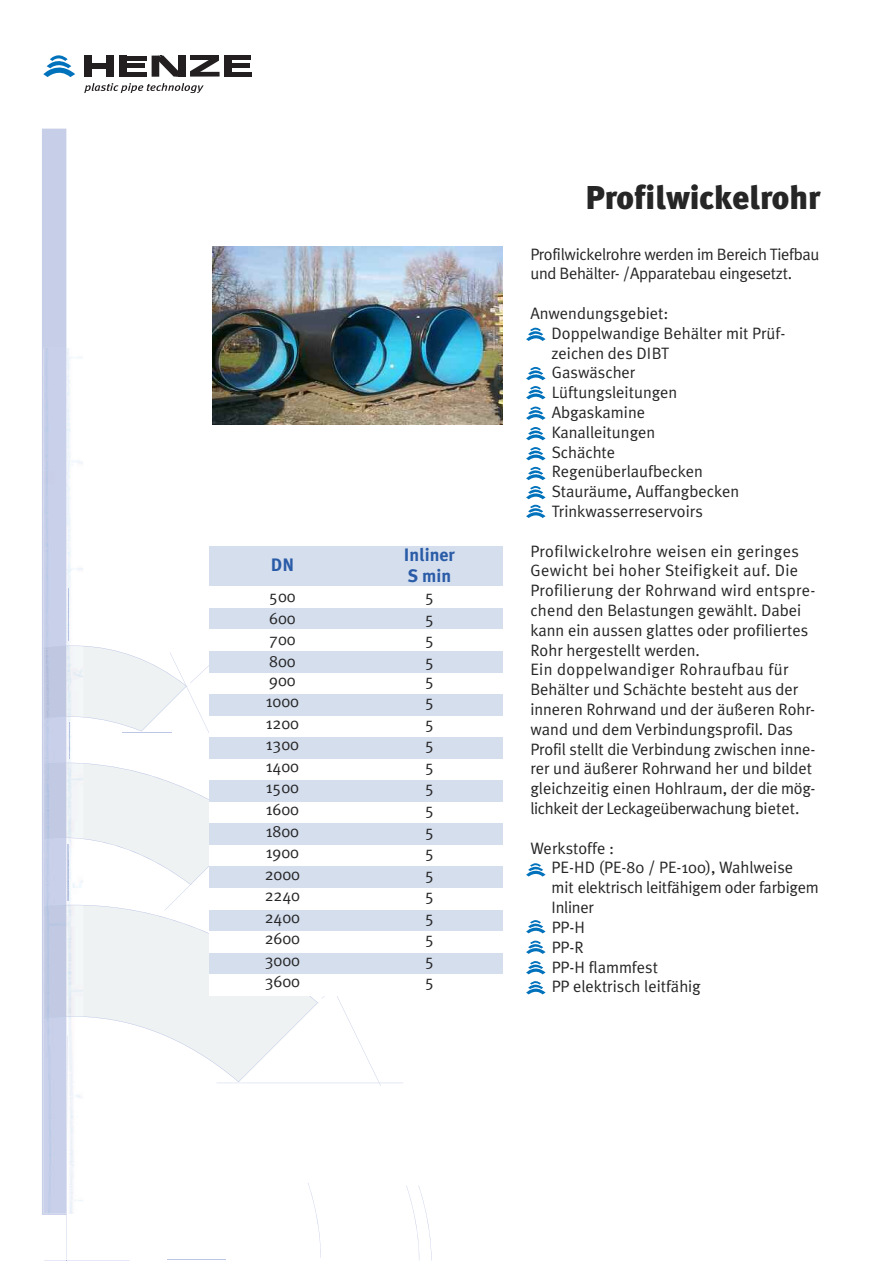
<style>
.page{position:relative;width:893px;height:1263px;background:#fff}
.page>*{position:absolute;margin:0;border:0;box-sizing:border-box;transform-origin:0 0}
.t1{font:900 33px "Meta Plus";color:#272627}
.t2{font:700 18px/21.6px "Meta Plus";color:#295ba7}
.t3{font:16.5px/19.8px "Meta Plus Normal";color:#272627}
.t4{font:16.5px/19.8px "Meta Plus Normal";letter-spacing:-.02em;color:#272627}
</style>
<div class="page">
<svg style="left:83px;top:646px;width:126px;height:85px"></svg>
<svg style="left:83px;top:763px;width:320px;height:321px"></svg>
<hr style="left:122px;top:732px;width:49px;height:1px;background:#bdc6e4">
<hr style="left:66px;top:1213px;width:1px;height:31px;background:#bdc6e4">
<hr style="left:67px;top:1260px;width:62px;height:1px;background:#bdc6e4">
<svg style="left:44px;top:1244px;width:23px;height:17px"></svg>
<hr style="left:168px;top:1260px;width:58px;height:1px;background:#bdc6e4">
<svg style="left:308px;top:1183px;width:13px;height:75px"></svg>
<img style="left:66px;top:348px;width:17px;height:865px">
<img style="left:66px;top:646px;width:17px;height:72px">
<img style="left:66px;top:763px;width:17px;height:76px">
<img style="left:66px;top:905px;width:17px;height:113px">
<img style="left:68px;top:589px;width:1px;height:51px">
<img style="left:69px;top:722px;width:1px;height:36px">
<img style="left:68px;top:844px;width:1px;height:57px">
<img style="left:66px;top:1036px;width:1px;height:177px">
<svg style="left:42px;top:129px;width:24px;height:1086px;background:#c8cfe8"></svg>
<img style="left:44px;top:646px;width:22px;height:73px">
<div style="left:44px;top:763px;width:22px;height:76px;background:#c1c9e3"></div>
<div style="left:44px;top:905px;width:22px;height:113px;background:#c1c9e3"></div>
<svg style="left:43px;top:55px;width:32px;height:22px"></svg>
<div style="left:106px;top:55px;width:7px;height:22px;background:#231f20"></div>
<div style="left:85px;top:55px;width:7px;height:22px;background:#231f20"></div>
<div style="left:86px;top:63px;width:24px;height:5px;background:#231f20"></div>
<div style="left:119px;top:56px;width:7px;height:21px;background:#231f20"></div>
<div style="left:123px;top:56px;width:24px;height:5px;background:#231f20"></div>
<div style="left:121px;top:63px;width:24px;height:5px;background:#231f20"></div>
<div style="left:123px;top:72px;width:24px;height:5px;background:#231f20"></div>
<div style="left:178px;top:55px;width:8px;height:22px;background:#231f20"></div>
<svg style="left:190px;top:57px;width:30px;height:20px"></svg>
<div style="left:191px;top:55px;width:28px;height:5px;background:#231f20"></div>
<div style="left:224px;top:56px;width:7px;height:21px;background:#231f20"></div>
<div style="left:227px;top:55px;width:24px;height:5px;background:#231f20"></div>
<div style="left:226px;top:63px;width:24px;height:5px;background:#231f20"></div>
<div style="left:228px;top:72px;width:24px;height:5px;background:#231f20"></div>
<svg style="left:84px;top:83px;width:120px;height:10px"></svg>
<svg style="left:152px;top:56px;width:26px;height:21px"></svg>
<svg style="left:406px;top:1185px;width:25px;height:75px"></svg>
<svg style="left:526px;top:328px;width:20px;height:13px"></svg>
<svg style="left:526px;top:367px;width:20px;height:13px"></svg>
<svg style="left:526px;top:407px;width:20px;height:13px"></svg>
<svg style="left:526px;top:427px;width:20px;height:13px"></svg>
<svg style="left:526px;top:447px;width:20px;height:13px"></svg>
<svg style="left:526px;top:467px;width:20px;height:13px"></svg>
<svg style="left:526px;top:486px;width:20px;height:13px"></svg>
<svg style="left:526px;top:505px;width:20px;height:13px"></svg>
<svg style="left:526px;top:386px;width:20px;height:13px"></svg>
<img style="left:213px;top:247px;width:290px;height:177px">
<svg style="left:526px;top:863px;width:20px;height:13px"></svg>
<svg style="left:526px;top:941px;width:20px;height:13px"></svg>
<svg style="left:526px;top:961px;width:20px;height:13px"></svg>
<svg style="left:526px;top:981px;width:20px;height:13px"></svg>
<svg style="left:526px;top:920px;width:20px;height:13px"></svg>
<div style="left:209px;top:546px;width:147px;height:41px;background:#d4deed"></div>
<div style="left:356px;top:546px;width:147px;height:41px;background:#d4deed"></div>
<div style="left:209px;top:608px;width:147px;height:22px;background:#d4deed"></div>
<div style="left:356px;top:608px;width:147px;height:22px;background:#d4deed"></div>
<div style="left:209px;top:651px;width:147px;height:22px;background:#d4deed"></div>
<div style="left:356px;top:651px;width:147px;height:22px;background:#d4deed"></div>
<div style="left:209px;top:694px;width:147px;height:22px;background:#d4deed"></div>
<div style="left:356px;top:694px;width:147px;height:22px;background:#d4deed"></div>
<div style="left:209px;top:737px;width:147px;height:22px;background:#d4deed"></div>
<div style="left:356px;top:737px;width:147px;height:22px;background:#d4deed"></div>
<div style="left:209px;top:759px;width:147px;height:21px;background:#fff"></div>
<div style="left:356px;top:759px;width:147px;height:21px;background:#fff"></div>
<div style="left:209px;top:780px;width:147px;height:22px;background:#d4deed"></div>
<div style="left:356px;top:780px;width:147px;height:22px;background:#d4deed"></div>
<div style="left:209px;top:802px;width:147px;height:22px;background:#fff"></div>
<div style="left:356px;top:802px;width:147px;height:22px;background:#fff"></div>
<div style="left:209px;top:824px;width:147px;height:21px;background:#d4deed"></div>
<div style="left:356px;top:824px;width:147px;height:21px;background:#d4deed"></div>
<div style="left:209px;top:845px;width:147px;height:22px;background:#fff"></div>
<div style="left:356px;top:845px;width:147px;height:22px;background:#fff"></div>
<div style="left:209px;top:867px;width:147px;height:21px;background:#d4deed"></div>
<div style="left:356px;top:867px;width:147px;height:21px;background:#d4deed"></div>
<div style="left:209px;top:888px;width:147px;height:22px;background:#fff"></div>
<div style="left:356px;top:888px;width:147px;height:22px;background:#fff"></div>
<div style="left:209px;top:910px;width:147px;height:21px;background:#d4deed"></div>
<div style="left:356px;top:910px;width:147px;height:21px;background:#d4deed"></div>
<div style="left:209px;top:931px;width:147px;height:22px;background:#fff"></div>
<div style="left:356px;top:931px;width:147px;height:22px;background:#fff"></div>
<div style="left:209px;top:953px;width:147px;height:21px;background:#d4deed"></div>
<div style="left:356px;top:953px;width:147px;height:21px;background:#d4deed"></div>
<div style="left:209px;top:974px;width:147px;height:22px;background:#fff"></div>
<div style="left:356px;top:974px;width:147px;height:22px;background:#fff"></div>
<p class="t2" style="left:271px;top:554px;width:25px">DN</p>
<p class="t2" style="left:404px;top:544px;width:53px">Inliner<br>S min</p>
<p class="t3" style="left:269px;top:586px;width:28px">500</p>
<p class="t3" style="left:425px;top:586px;width:10px">5</p>
<p class="t3" style="left:269px;top:608px;width:28px">600</p>
<p class="t3" style="left:425px;top:608px;width:10px">5</p>
<p class="t3" style="left:269px;top:630px;width:28px">700</p>
<p class="t3" style="left:425px;top:630px;width:10px">5</p>
<p class="t3" style="left:269px;top:651px;width:28px">800</p>
<p class="t3" style="left:425px;top:651px;width:10px">5</p>
<p class="t3" style="left:269px;top:670px;width:28px">900</p>
<p class="t3" style="left:425px;top:670px;width:10px">5</p>
<p class="t3" style="left:266px;top:692px;width:35px">1000</p>
<p class="t3" style="left:425px;top:692px;width:10px">5</p>
<p class="t3" style="left:266px;top:713px;width:35px">1200</p>
<p class="t3" style="left:425px;top:713px;width:10px">5</p>
<p class="t3" style="left:266px;top:735px;width:35px">1300</p>
<p class="t3" style="left:425px;top:735px;width:10px">5</p>
<p class="t3" style="left:266px;top:756px;width:35px">1400</p>
<p class="t3" style="left:425px;top:756px;width:10px">5</p>
<p class="t3" style="left:266px;top:778px;width:35px">1500</p>
<p class="t3" style="left:425px;top:778px;width:10px">5</p>
<p class="t3" style="left:266px;top:799px;width:35px">1600</p>
<p class="t3" style="left:425px;top:799px;width:10px">5</p>
<p class="t3" style="left:266px;top:821px;width:35px">1800</p>
<p class="t3" style="left:425px;top:821px;width:10px">5</p>
<p class="t3" style="left:266px;top:842px;width:35px">1900</p>
<p class="t3" style="left:425px;top:842px;width:10px">5</p>
<p class="t3" style="left:265px;top:864px;width:37px">2000</p>
<p class="t3" style="left:425px;top:864px;width:10px">5</p>
<p class="t3" style="left:265px;top:886px;width:37px">2240</p>
<p class="t3" style="left:425px;top:886px;width:10px">5</p>
<p class="t3" style="left:265px;top:907px;width:37px">2400</p>
<p class="t3" style="left:425px;top:907px;width:10px">5</p>
<p class="t3" style="left:265px;top:929px;width:37px">2600</p>
<p class="t3" style="left:425px;top:929px;width:10px">5</p>
<p class="t3" style="left:265px;top:950px;width:37px">3000</p>
<p class="t3" style="left:425px;top:950px;width:10px">5</p>
<p class="t3" style="left:265px;top:972px;width:37px">3600</p>
<p class="t3" style="left:425px;top:972px;width:10px">5</p>
<h1 class="t1" style="left:585px;top:178px;width:237px">Profilwickelrohr</h1>
<p class="t4" style="left:530px;top:244px;width:291px">Profilwickelrohre werden im Bereich Tiefbau und Behälter- /Apparatebau eingesetzt.</p>
<p class="t3" style="left:552px;top:303px;width:235px;text-indent:-21px">Anwendungsgebiet:<br>Doppelwandige Behälter mit Prüf&shy;zeichen des DIBT<br>Gaswäscher<br>Lüftungsleitungen<br>Abgaskamine<br>Kanalleitungen<br>Schächte<br>Regenüberlaufbecken<br>Stauräume, Auffangbecken<br>Trinkwasserreservoirs</p>
<p class="t3" style="left:530px;top:541px;width:287px">Profilwickelrohre weisen ein geringes Gewicht bei hoher Steifigkeit auf. Die Profilierung der Rohrwand wird entspre&shy;chend den Belastungen gewählt. Dabei kann ein aussen glattes oder profiliertes Rohr hergestellt werden.<br>Ein doppelwandiger Rohraufbau für Behälter und Schächte besteht aus der inneren Rohrwand und der äußeren Rohr&shy;wand und dem Verbindungsprofil. Das Profil stellt die Verbindung zwischen inne&shy;rer und äußerer Rohrwand her und bildet gleichzeitig einen Hohlraum, der die mög&shy;lichkeit der Leckageüberwachung bietet.</p>
<p class="t3" style="left:552px;top:838px;width:269px;text-indent:-21px">Werkstoffe :<br>PE-HD (PE-80 / PE-100), Wahlweise mit elektrisch leitfähigem oder farbigem<br>Inliner<br>PP-H<br>PP-R<br>PP-H flammfest<br>PP elektrisch leitfähig</p>
</div>
